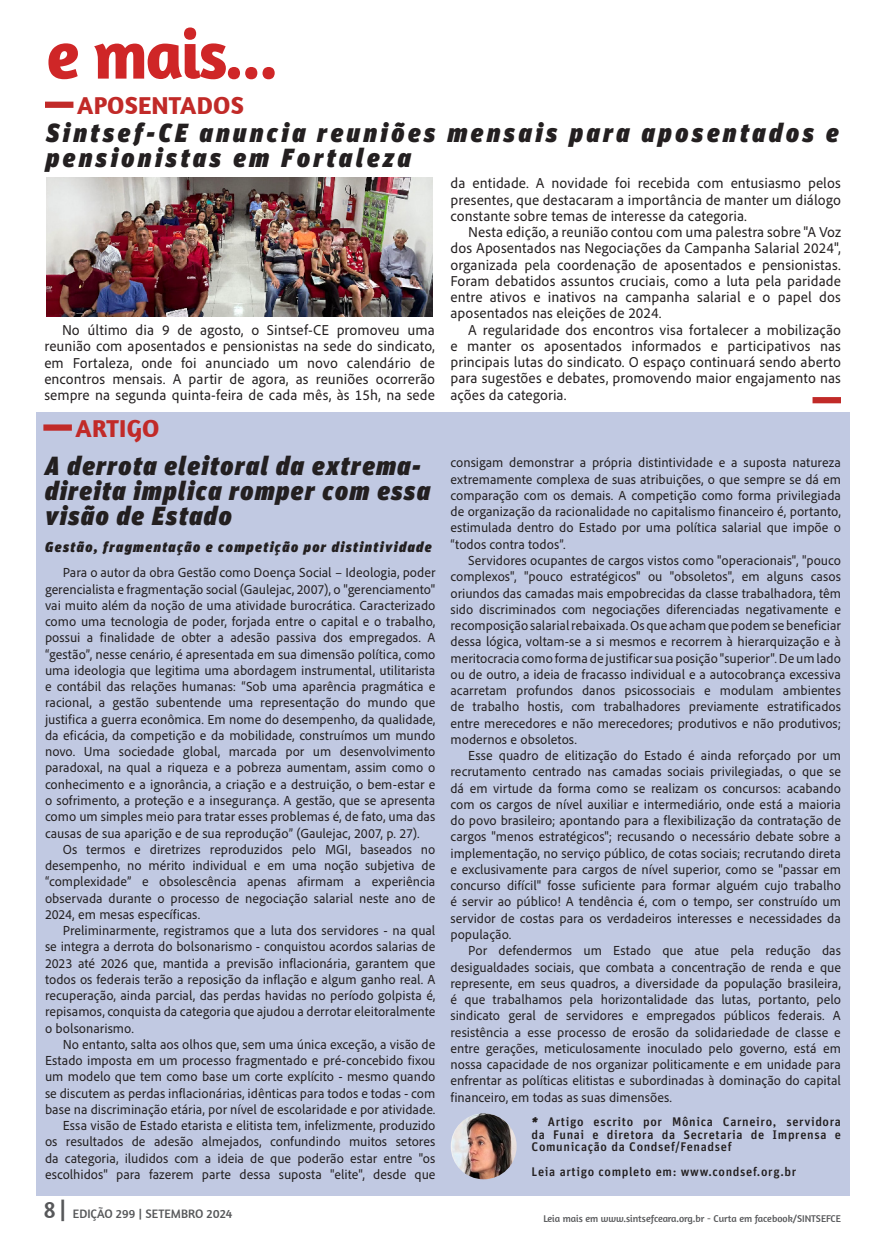
<style>
.page{position:relative;width:886px;height:1241px;background:#fff}
.page>*{position:absolute;margin:0;border:0;box-sizing:border-box;transform-origin:0 0}
.cabeça_de_página{font:700 68.75px "Amaranth";color:#cf2627}
.t1{font:italic 900 26.25px/25px "FF Unit Pro";letter-spacing:.14em;color:#231f20}
.t2{font:italic 900 26.25px/25px "FF Unit Pro";letter-spacing:.06em;color:#231f20}
.t3{font:700 25px "Amaranth";letter-spacing:.01em;color:#c12a28}
.t4{font:15px/16.2px "Adobe Clean UX";color:#231f20;text-align:justify}
.t5{font:italic 900 14.38px "FF Unit Pro";letter-spacing:.1em;color:#231f20}
.t6{font:13.75px/16.2px "Adobe Clean UX";color:#231f20;text-align:justify}
.t7{font:500 12.5px/12.5px "FF Unit Pro";letter-spacing:.05em;color:#231f20;text-align:justify}
.t8{font:12.5px "Amaranth";color:#57585a}
.t9{font:10px "Amaranth";color:#57585a}
.s1{font-size:25px}
.s2{font-weight:900;font-style:italic}
</style>
<div class="page">
<div style="left:36px;top:413px;width:813px;height:782px;background:#c1c9e2"></div>
<div style="left:45px;top:102px;width:28px;height:6px;background:#c12a28"></div>
<div style="left:43px;top:424px;width:29px;height:6px;background:#c12a28"></div>
<div style="left:812px;top:397px;width:29px;height:6px;background:#c12a28"></div>
<img style="left:451px;top:1113px;width:66px;height:66px;border-radius:33px">
<img style="left:46px;top:177px;width:386px;height:140px">
<p class="cabeça_de_página" style="left:47px;top:11px;width:233px">e mais...</p>
<p class="t3" style="left:77px;top:90px;width:168px">APOSENTADOS</p>
<p class="t1" style="left:46px;top:119px;width:794px">Sintsef-CE anuncia reuniões mensais para aposentados e pensionistas em Fortaleza</p>
<p class="t4" style="left:44px;top:321px;width:392px;text-indent:18px">No último dia 9 de agosto, o Sintsef-CE promoveu uma reunião com aposentados e pensionistas na sede do sindicato, em Fortaleza, onde foi anunciado um novo calendário de encontros mensais. A partir de agora, as reuniões ocorrerão sempre na segunda quinta-feira de cada mês, às 15h, na sede</p>
<p class="t3" style="left:76px;top:413px;width:85px">ARTIGO</p>
<p class="t2" style="left:45px;top:451px;width:387px">A derrota eleitoral da extrema&shy;direita implica romper com essa visão de Estado</p>
<p class="t5" style="left:45px;top:536px;width:388px">Gestão, fragmentação e competição por distintividade</p>
<p class="t6" style="left:45px;top:564px;width:392px;text-indent:18px">Para o autor da obra Gestão como Doença Social – Ideologia, poder gerencialista e fragmentação social (Gaulejac, 2007), o "gerenciamento" vai muito além da noção de uma atividade burocrática. Caracterizado como uma tecnologia de poder, forjada entre o capital e o trabalho, possui a finalidade de obter a adesão passiva dos empregados. A “gestão”, nesse cenário, é apresentada em sua dimensão política, como uma ideologia que legitima uma abordagem instrumental, utilitarista e contábil das relações humanas: “Sob uma aparência pragmática e racional, a gestão subentende uma representação do mundo que justifica a guerra econômica. Em nome do desempenho, da qualidade, da eficácia, da competição e da mobilidade, construímos um mundo novo. Uma sociedade global, marcada por um desenvolvimento paradoxal, na qual a riqueza e a pobreza aumentam, assim como o conhecimento e a ignorância, a criação e a destruição, o bem-estar e o sofrimento, a proteção e a insegurança. A gestão, que se apresenta como um simples meio para tratar esses problemas é, de fato, uma das causas de sua aparição e de sua reprodução” (Gaulejac, 2007, p. 27).</p>
<p class="t6" style="left:45px;top:840px;width:392px;text-indent:18px">Os termos e diretrizes reproduzidos pelo MGI, baseados no desempenho, no mérito individual e em uma noção subjetiva de “complexidade” e obsolescência apenas afirmam a experiência observada durante o processo de negociação salarial neste ano de 2024, em mesas específicas.</p>
<p class="t6" style="left:45px;top:921px;width:392px;text-indent:18px">Preliminarmente, registramos que a luta dos servidores - na qual se integra a derrota do bolsonarismo - conquistou acordos salarias de 2023 até 2026 que, mantida a previsão inflacionária, garantem que todos os federais terão a reposição da inflação e algum ganho real. A recuperação, ainda parcial, das perdas havidas no período golpista é, repisamos, conquista da categoria que ajudou a derrotar eleitoralmente o bolsonarismo.</p>
<p class="t6" style="left:45px;top:1035px;width:392px;text-indent:18px">No entanto, salta aos olhos que, sem uma única exceção, a visão de Estado imposta em um processo fragmentado e pré-concebido fixou um modelo que tem como base um corte explícito - mesmo quando se discutem as perdas inflacionárias, idênticas para todos e todas - com base na discriminação etária, por nível de escolaridade e por atividade.</p>
<p class="t6" style="left:45px;top:1116px;width:392px;text-indent:18px">Essa visão de Estado etarista e elitista tem, infelizmente, produzido os resultados de adesão almejados, confundindo muitos setores da categoria, iludidos com a ideia de que poderão estar entre "os escolhidos" para fazerem parte dessa suposta "elite", desde que</p>
<p class="t8" style="left:43px;top:1206px;width:191px"><span class="s1">8 |</span> EDIÇÃO 299 | SETEMBRO 2024</p>
<p class="t4" style="left:450px;top:175px;width:392px">da entidade. A novidade foi recebida com entusiasmo pelos presentes, que destacaram a importância de manter um diálogo constante sobre temas de interesse da categoria.</p>
<p class="t4" style="left:450px;top:223px;width:392px;text-indent:18px">Nesta edição, a reunião contou com uma palestra sobre "A Voz dos Aposentados nas Negociações da Campanha Salarial 2024", organizada pela coordenação de aposentados e pensionistas.<br>Foram debatidos assuntos cruciais, como a luta pela paridade entre ativos e inativos na campanha salarial e o papel dos aposentados nas eleições de 2024.</p>
<p class="t4" style="left:450px;top:321px;width:392px;text-indent:18px">A regularidade dos encontros visa fortalecer a mobilização e manter os aposentados informados e participativos nas principais lutas do sindicato. O espaço continuará sendo aberto para sugestões e debates, promovendo maior engajamento nas ações da categoria.</p>
<p class="t6" style="left:450px;top:454px;width:392px">consigam demonstrar a própria distintividade e a suposta natureza extremamente complexa de suas atribuições, o que sempre se dá em comparação com os demais. A competição como forma privilegiada de organização da racionalidade no capitalismo financeiro é, portanto, estimulada dentro do Estado por uma política salarial que impõe o “todos contra todos”.</p>
<p class="t6" style="left:450px;top:552px;width:392px;text-indent:18px">Servidores ocupantes de cargos vistos como "operacionais", "pouco complexos", "pouco estratégicos" ou "obsoletos", em alguns casos oriundos das camadas mais empobrecidas da classe trabalhadora, têm sido discriminados com negociações diferenciadas negativamente e recomposição salarial rebaixada. Os que acham que podem se beneficiar dessa lógica, voltam-se a si mesmos e recorrem à hierarquização e à meritocracia como forma de justificar sua posição "superior". De um lado ou de outro, a ideia de fracasso individual e a autocobrança excessiva acarretam profundos danos psicossociais e modulam ambientes de trabalho hostis, com trabalhadores previamente estratificados entre merecedores e não merecedores; produtivos e não produtivos; modernos e obsoletos.</p>
<p class="t6" style="left:450px;top:747px;width:392px;text-indent:18px">Esse quadro de elitização do Estado é ainda reforçado por um recrutamento centrado nas camadas sociais privilegiadas, o que se dá em virtude da forma como se realizam os concursos: acabando com os cargos de nível auxiliar e intermediário, onde está a maioria do povo brasileiro; apontando para a flexibilização da contratação de cargos "menos estratégicos"; recusando o necessário debate sobre a implementação, no serviço público, de cotas sociais; recrutando direta e exclusivamente para cargos de nível superior, como se "passar em concurso difícil" fosse suficiente para formar alguém cujo trabalho é servir ao público! A tendência é, com o tempo, ser construído um servidor de costas para os verdadeiros interesses e necessidades da população.</p>
<p class="t6" style="left:450px;top:942px;width:392px;text-indent:18px">Por defendermos um Estado que atue pela redução das desigualdades sociais, que combata a concentração de renda e que represente, em seus quadros, a diversidade da população brasileira, é que trabalhamos pela horizontalidade das lutas, portanto, pelo sindicato geral de servidores e empregados públicos federais. A resistência a esse processo de erosão da solidariedade de classe e entre gerações, meticulosamente inoculado pelo governo, está em nossa capacidade de nos organizar politicamente e em unidade para enfrentar as políticas elitistas e subordinadas à dominação do capital financeiro, em todas as suas dimensões.</p>
<p class="t7" style="left:531px;top:1114px;width:311px"><span class="s2">*</span> Artigo escrito por Mônica Carneiro, servidora da Funai e diretora da Secretaria de Imprensa e Comunicação da Condsef/Fenadsef</p>
<p class="t7" style="left:531px;top:1164px;width:266px">Leia artigo completo em: www.condsef.org.br</p>
<p class="t9" style="left:543px;top:1212px;width:299px">Leia mais em www.sintsefceara.org.br - Curta em facebook/SINTSEFCE</p>
</div>
